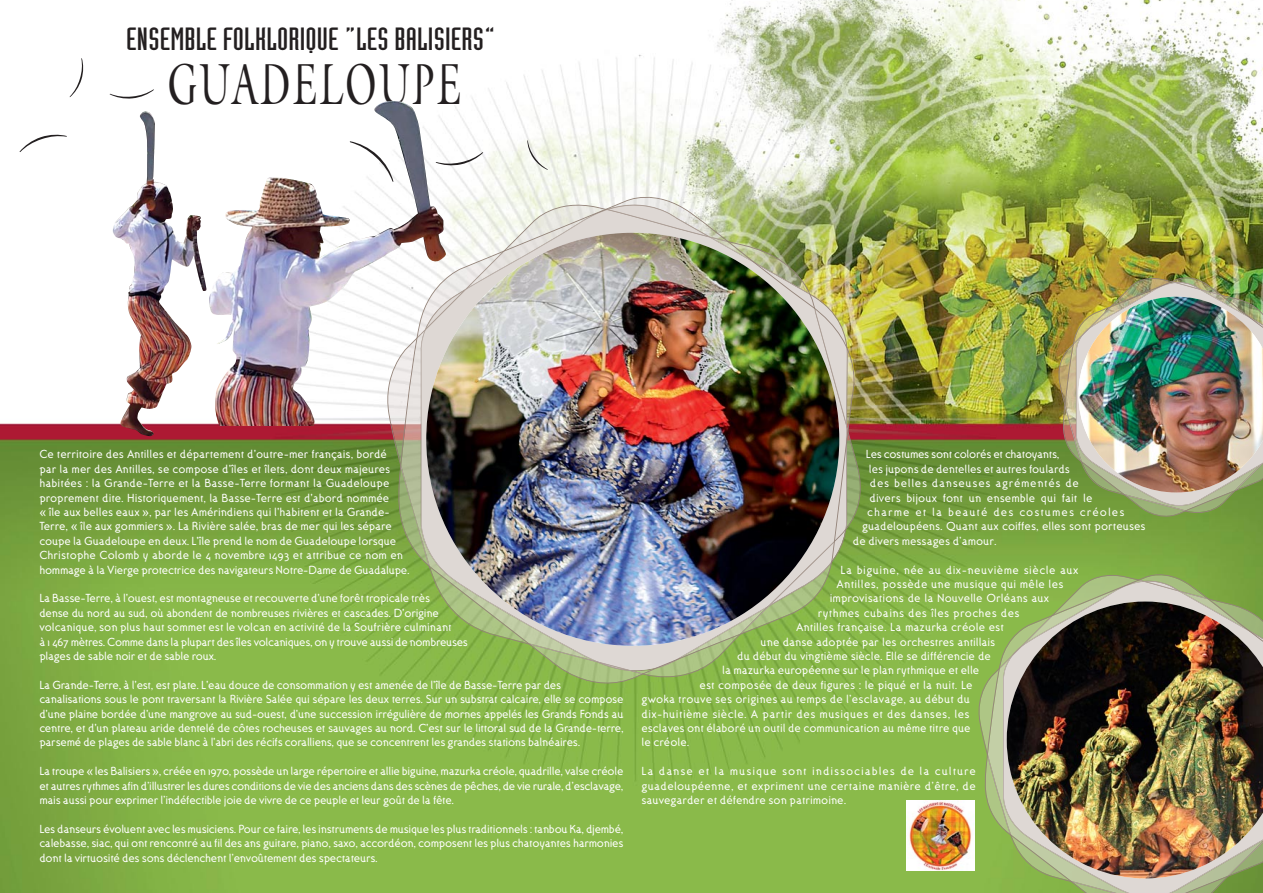
<style>
.page{position:relative;width:1263px;height:893px;background:#fff}
.page>*{position:absolute;margin:0;border:0;box-sizing:border-box;transform-origin:0 0}
.t1{font:58.5px "Air Roman";letter-spacing:.05em;color:#231f20;scale:.64 1}
.t2{font:31.5px "Industria Solid";letter-spacing:.005em;color:#231f20;scale:1.2 1}
.t3{font:12px/14.4px "Ottomat";color:#fff;text-align:justify}
.t4{font:12px/14.4px "Ottomat";letter-spacing:-.02em;color:#fff}
.t5{font:12px "Ottomat";letter-spacing:.03em;color:#fff}
.t6{font:12px "Ottomat";letter-spacing:.035em;color:#fff}
.t7{font:12px "Ottomat";letter-spacing:.04em;color:#fff}
.t8{font:12px "Ottomat";letter-spacing:-.025em;color:#fff}
.t9{font:12px "Ottomat";letter-spacing:.085em;color:#fff}
.t10{font:12px "Ottomat";letter-spacing:.06em;color:#fff}
</style>
<div class="page">
<img style="left:0;top:0;width:1263px;height:893px">
<svg style="left:980px;top:567px;width:283px;height:326px;background:#9ab96b"></svg>
<img style="left:1007px;top:601px;width:256px;height:277px">
<img style="left:1060px;top:272px;width:203px;height:252px">
<img style="left:1075px;top:273px;width:188px;height:239px">
<img style="left:1078px;top:297px;width:185px;height:195px">
<svg style="left:446px;top:152px;width:37px;height:14px"></svg>
<svg style="left:19px;top:134px;width:48px;height:18px"></svg>
<svg style="left:110px;top:89px;width:44px;height:10px"></svg>
<svg style="left:70px;top:58px;width:14px;height:39px"></svg>
<img style="left:392px;top:187px;width:476px;height:511px">
<img style="left:426px;top:233px;width:413px;height:413px;border-radius:50%">
<img style="left:208px;top:101px;width:238px;height:324px">
<img style="left:112px;top:111px;width:95px;height:325px">
<img style="left:906px;top:801px;width:69px;height:70px">
<svg style="left:527px;top:140px;width:21px;height:30px"></svg>
<h2 class="t2" style="left:126px;top:27px;width:309px">ENSEMBLE FOLKLORIQUE “LES BALISIERS”</h2>
<h1 class="t1" style="left:168px;top:60px;width:460px">GUADELOUPE</h1>
<p class="t3" style="left:39px;top:448px;width:372px;text-align:left">Ce territoire des Antilles et département d'outre-mer français, bordé<br>par la mer des Antilles, se compose d'îles et îlets, dont deux majeures habitées : la Grande-Terre et la Basse-Terre formant la Guadeloupe proprement dite. Historiquement, la Basse-Terre est d'abord nommée<br>« île aux belles eaux », par les Amérindiens qui l'habitent et la Grande-Terre, « île aux gommiers ». La Rivière salée, bras de mer qui les sépare coupe la Guadeloupe en deux. L'île prend le nom de Guadeloupe lorsque Christophe Colomb y aborde le 4 novembre 1493 et attribue ce nom en hommage à la Vierge protectrice des navigateurs Notre-Dame de Guadalupe.</p>
<p class="t4" style="left:39px;top:592px;width:430px">La Basse-Terre, à l'ouest, est montagneuse et recouverte d'une forêt tropicale très<br>dense du nord au sud, où abondent de nombreuses rivières et cascades. D'origine volcanique, son plus haut sommet est le volcan en activité de la Soufrière culminant<br>à 1 467 mètres. Comme dans la plupart des îles volcaniques, on y trouve aussi de nombreuses plages de sable noir et de sable roux.</p>
<p class="t4" style="left:39px;top:679px;width:586px">La Grande-Terre, à l'est, est plate. L'eau douce de consommation y est amenée de l'île de Basse-Terre par des canalisations sous le pont traversant la Rivière Salée qui sépare les deux terres. Sur un substrat calcaire, elle se compose d'une plaine bordée d'une mangrove au sud-ouest, d'une succession irrégulière de mornes appelés les Grands Fonds au centre, et d'un plateau aride dentelé de côtes rocheuses et sauvages au nord. C'est sur le littoral sud de la Grande-terre, parsemé de plages de sable blanc à l'abri des récifs coralliens, que se concentrent les grandes stations balnéaires.</p>
<p class="t3" style="left:39px;top:765px;width:586px">La troupe « les Balisiers », créée en 1970, possède un large répertoire et allie biguine, mazurka créole, quadrille, valse créole et autres rythmes afin d’illustrer les dures conditions de vie des anciens dans des scènes de pêches, de vie rurale, d’esclavage, mais aussi pour exprimer l’indéfectible joie de vivre de ce peuple et leur goût de la fête.</p>
<p class="t3" style="left:39px;top:823px;width:586px">Les danseurs évoluent avec les musiciens. Pour ce faire, les instruments de musique les plus traditionnels : tanbou Ka, djembé, calebasse, siac, qui ont rencontré au fil des ans guitare, piano, saxo, accordéon, composent les plus chatoyantes harmonies dont la virtuosité des sons déclenchent l’envoûtement des spectateurs.</p>
<p class="t8" style="left:866px;top:450px;width:195px">Les costumes sont colorés et chatoyants,</p>
<p class="t3" style="left:869px;top:463px;width:203px">les jupons de dentelles et autres foulards</p>
<p class="t10" style="left:870px;top:479px;width:211px">des belles danseuses agrémentés de</p>
<p class="t3" style="left:869px;top:492px;width:224px">divers bijoux font un ensemble qui fait le</p>
<p class="t9" style="left:867px;top:508px;width:259px">charme et la beauté des costumes créoles</p>
<p class="t3" style="left:862px;top:520px;width:285px">guadeloupéens. Quant aux coiffes, elles sont porteuses</p>
<p class="t3" style="left:853px;top:535px;width:145px">de divers messages d’amour.</p>
<p class="t7" style="left:841px;top:565px;width:239px">La biguine, née au dix-neuvième siècle aux</p>
<p class="t5" style="left:836px;top:580px;width:228px">Antilles, possède une musique qui mêle les</p>
<p class="t3" style="left:830px;top:592px;width:221px">improvisations de la Nouvelle Orléans aux</p>
<p class="t5" style="left:818px;top:609px;width:203px">rythmes cubains des îles proches des</p>
<p class="t3" style="left:796px;top:621px;width:209px">Antilles française. La mazurka créole est</p>
<p class="t3" style="left:760px;top:636px;width:236px">une danse adoptée par les orchestres antillais</p>
<p class="t3" style="left:737px;top:650px;width:255px">du début du vingtième siècle. Elle se différencie de</p>
<p class="t3" style="left:722px;top:664px;width:258px">la mazurka européenne sur le plan rythmique et elle</p>
<p class="t3" style="left:699px;top:679px;width:275px">est composée de deux figures : le piqué et la nuit. Le</p>
<p class="t3" style="left:641px;top:693px;width:330px">gwoka trouve ses origines au temps de l’esclavage, au début du</p>
<p class="t6" style="left:641px;top:709px;width:330px">dix-huitième siècle. A partir des musiques et des danses, les</p>
<p class="t3" style="left:641px;top:722px;width:331px">esclaves ont élaboré un outil de communication au même titre que</p>
<p class="t3" style="left:641px;top:736px;width:49px">le créole.</p>
<p class="t3" style="left:641px;top:765px;width:336px">La danse et la musique sont indissociables de la culture guadeloupéenne, et expriment une certaine manière d’être, de sauvegarder et défendre son patrimoine.</p>
</div>
